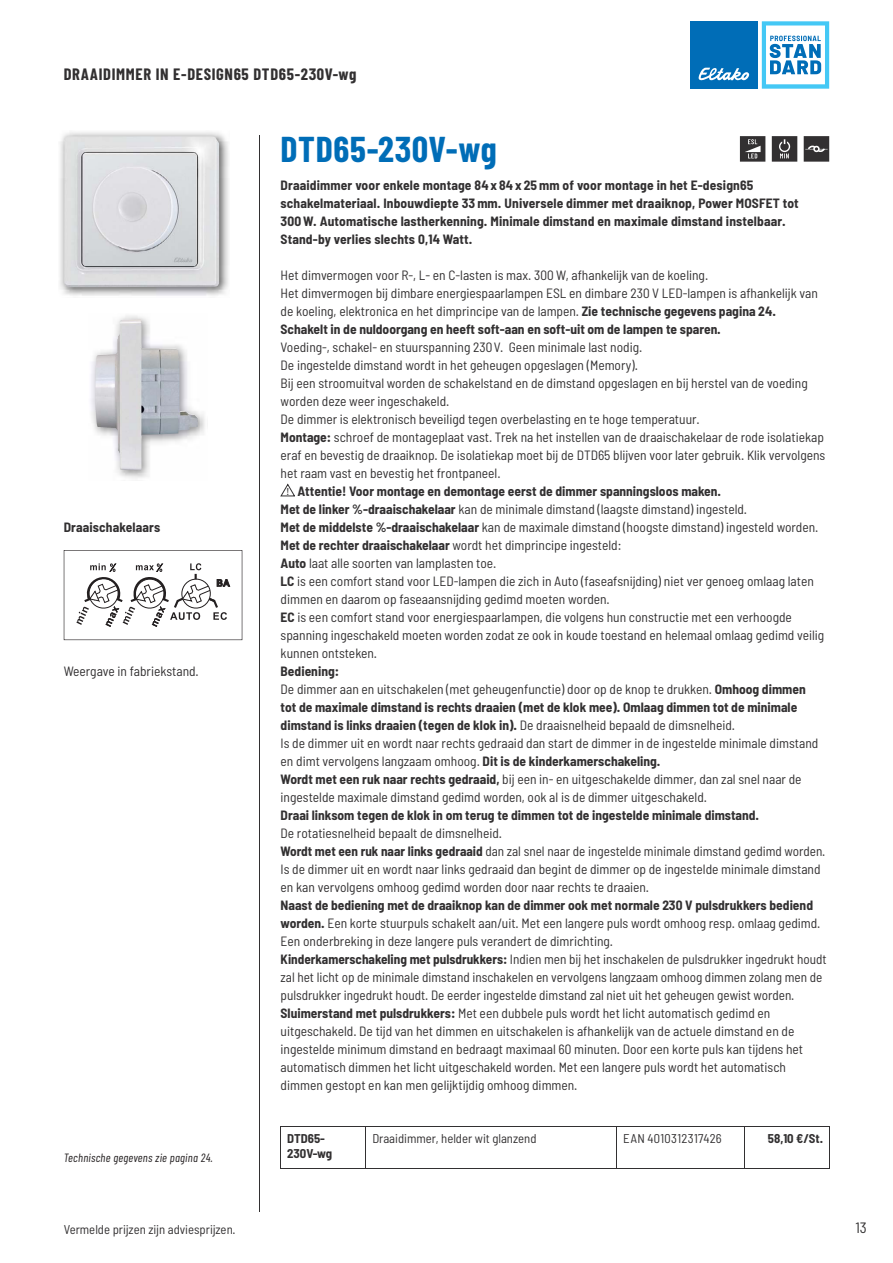
<style>
.page{position:relative;width:893px;height:1263px;background:#fff}
.page>*{position:absolute;margin:0;border:0;box-sizing:border-box;transform-origin:0 0}
.t1{font:700 36px "Barlow Condensed";letter-spacing:.015em;color:#006db7}
.t2{font:700 16.5px "Barlow Condensed";letter-spacing:.04em;color:#323031}
.t3{font:semi-condensed 15px "Barlow";color:#323031}
.t4{font:semi-condensed 13.5px/18px "Barlow";color:#323031}
.t5{font:700 semi-condensed 13.5px/18px "Barlow";letter-spacing:.01em;color:#323031}
.t6{font:semi-condensed 12.75px "Barlow";color:#323031}
.t7{font:700 semi-condensed 12.75px/15px "Barlow";color:#323031}
.t8{font:semi-condensed 12.75px "Barlow";letter-spacing:.025em;color:#323031}
.t9{font:italic 12px "Barlow Condensed";letter-spacing:.02em;color:#231f20}
.s1{font-weight:700}
.s2{font-family:"Franklin Gothic";font-weight:400;font-stretch:normal;font-size:10.35px}
</style>
<div class="page">
<hr style="left:259px;top:136px;width:1px;height:1076px;background:#323031">
<div style="left:690px;top:21px;width:68px;height:68px;background:#006db7"></div>
<svg style="left:698px;top:68px;width:51px;height:13px"></svg>
<svg style="left:762px;top:21px;width:67px;height:68px"></svg>
<svg style="left:740px;top:136px;width:25px;height:26px"></svg>
<svg style="left:772px;top:136px;width:25px;height:26px"></svg>
<svg style="left:804px;top:136px;width:25px;height:26px"></svg>
<svg style="left:281px;top:484px;width:14px;height:13px"></svg>
<hr style="left:281px;top:1126px;width:85px;height:1px;background:#323031">
<hr style="left:281px;top:1127px;width:1px;height:42px;background:#323031">
<hr style="left:281px;top:1169px;width:85px;height:1px;background:#323031">
<hr style="left:744px;top:1126px;width:86px;height:1px;background:#323031">
<hr style="left:829px;top:1127px;width:1px;height:42px;background:#323031">
<hr style="left:366px;top:1169px;width:464px;height:1px;background:#323031">
<hr style="left:366px;top:1126px;width:251px;height:1px;background:#323031">
<hr style="left:366px;top:1127px;width:1px;height:42px;background:#323031">
<hr style="left:617px;top:1126px;width:127px;height:1px;background:#323031">
<hr style="left:616px;top:1127px;width:1px;height:42px;background:#323031">
<hr style="left:744px;top:1127px;width:1px;height:42px;background:#323031">
<img style="left:59px;top:132px;width:170px;height:164px">
<img style="left:64px;top:136px;width:155px;height:151px">
<img style="left:91px;top:315px;width:114px;height:164px">
<img style="left:95px;top:319px;width:47px;height:146px">
<svg style="left:64px;top:550px;width:178px;height:90px"></svg>
<p class="t2" style="left:64px;top:65px;width:294px">DRAAIDIMMER IN E-DESIGN65 DTD65-230V-wg</p>
<p class="t5" style="left:64px;top:520px;width:98px">Draaischakelaars</p>
<p class="t4" style="left:64px;top:664px;width:137px">Weergave in fabriekstand.</p>
<p class="t9" style="left:64px;top:1154px;width:151px">Technische gegevens zie pagina 24.</p>
<h1 class="t1" style="left:281px;top:128px;width:218px">DTD65-230V-wg</h1>
<p class="t5" style="left:281px;top:178px;width:520px">Draaidimmer voor enkele montage 84 x 84 x 25 mm of voor montage in het E-design65 schakelmateriaal. Inbouwdiepte 33 mm. Universele dimmer met draaiknop, Power MOSFET tot 300 W. Automatische lastherkenning. Minimale dimstand en maximale dimstand instelbaar.<br>Stand-by verlies slechts 0,14 Watt.</p>
<p class="t4" style="left:281px;top:268px;width:539px">Het dimvermogen voor R-, L- en C-lasten is max. 300 W, afhankelijk van de koeling.<br>Het dimvermogen bij dimbare energiespaarlampen ESL en dimbare 230 V LED-lampen is afhankelijk van de koeling, elektronica en het dimprincipe van de lampen. <span class="s1">Zie technische gegevens pagina 24.<br>Schakelt in de nuldoorgang en heeft soft-aan en soft-uit om de lampen te sparen.</span></p>
<p class="t4" style="left:281px;top:340px;width:363px">Voeding-, schakel- en stuurspanning 230 V. Geen minimale last nodig.</p>
<p class="t4" style="left:281px;top:358px;width:359px">De ingestelde dimstand wordt in het geheugen opgeslagen (Memory).</p>
<p class="t4" style="left:281px;top:376px;width:529px">Bij een stroomuitval worden de schakelstand en de dimstand opgeslagen en bij herstel van de voeding</p>
<p class="t4" style="left:281px;top:394px;width:170px">worden deze weer ingeschakeld.</p>
<p class="t4" style="left:281px;top:412px;width:420px">De dimmer is elektronisch beveiligd tegen overbelasting en te hoge temperatuur.</p>
<p class="t4" style="left:281px;top:430px;width:545px"><span class="s1">Montage:</span> schroef de montageplaat vast. Trek na het instellen van de draaischakelaar de rode isolatiekap</p>
<p class="t4" style="left:281px;top:448px;width:546px">eraf en bevestig de draaiknop. De isolatiekap moet bij de DTD65 blijven voor later gebruik. Klik vervolgens</p>
<p class="t4" style="left:281px;top:466px;width:222px">het raam vast en bevestig het frontpaneel.</p>
<p class="t5" style="left:286px;top:484px;width:436px"><span class="s2">!</span> Attentie! Voor montage en demontage eerst de dimmer spanningsloos maken.</p>
<p class="t4" style="left:281px;top:502px;width:468px"><span class="s1">Met de linker %-draaischakelaar</span> kan de minimale dimstand (laagste dimstand) ingesteld.</p>
<p class="t4" style="left:281px;top:520px;width:539px"><span class="s1">Met de middelste %-draaischakelaar</span> kan de maximale dimstand (hoogste dimstand) ingesteld worden.</p>
<p class="t4" style="left:281px;top:538px;width:342px"><span class="s1">Met de rechter draaischakelaar</span> wordt het dimprincipe ingesteld:</p>
<p class="t4" style="left:281px;top:556px;width:217px"><span class="s1">Auto</span> laat alle soorten van lamplasten toe.</p>
<p class="t4" style="left:281px;top:574px;width:535px"><span class="s1">LC</span> is een comfort stand voor LED-lampen die zich in Auto (faseafsnijding) niet ver genoeg omlaag laten</p>
<p class="t4" style="left:281px;top:592px;width:331px">dimmen en daarom op faseaansnijding gedimd moeten worden.</p>
<p class="t4" style="left:281px;top:610px;width:513px"><span class="s1">EC</span> is een comfort stand voor energiespaarlampen, die volgens hun constructie met een verhoogde</p>
<p class="t4" style="left:281px;top:628px;width:545px">spanning ingeschakeld moeten worden zodat ze ook in koude toestand en helemaal omlaag gedimd veilig</p>
<p class="t4" style="left:281px;top:646px;width:98px">kunnen ontsteken.</p>
<p class="t4" style="left:281px;top:664px;width:539px"><span class="s1">Bediening:<br></span>De dimmer aan en uitschakelen (met geheugenfunctie) door op de knop te drukken. <span class="s1">Omhoog dimmen tot de maximale dimstand is rechts draaien (met de klok mee). Omlaag dimmen tot de minimale dimstand is links draaien (tegen de klok in).</span> De draaisnelheid bepaald de dimsnelheid.<br>Is de dimmer uit en wordt naar rechts gedraaid dan start de dimmer in de ingestelde minimale dimstand en dimt vervolgens langzaam omhoog. <span class="s1">Dit is de kinderkamerschakeling.<br>Wordt met een ruk naar rechts gedraaid,</span> bij een in- en uitgeschakelde dimmer, dan zal snel naar de ingestelde maximale dimstand gedimd worden, ook al is de dimmer uitgeschakeld.</p>
<p class="t5" style="left:281px;top:808px;width:480px">Draai linksom tegen de klok in om terug te dimmen tot de ingestelde minimale dimstand.</p>
<p class="t4" style="left:281px;top:826px;width:546px">De rotatiesnelheid bepaalt de dimsnelheid.<br><span class="s1">Wordt met een ruk naar links gedraaid</span> dan zal snel naar de ingestelde minimale dimstand gedimd worden.<br>Is de dimmer uit en wordt naar links gedraaid dan begint de dimmer op de ingestelde minimale dimstand en kan vervolgens omhoog gedimd worden door naar rechts te draaien.</p>
<p class="t4" style="left:281px;top:898px;width:547px"><span class="s1">Naast de bediening met de draaiknop kan de dimmer ook met normale 230 V pulsdrukkers bediend worden.</span> Een korte stuurpuls schakelt aan/uit. Met een langere puls wordt omhoog resp. omlaag gedimd.<br>Een onderbreking in deze langere puls verandert de dimrichting.<br><span class="s1">Kinderkamerschakeling met pulsdrukkers:</span> Indien men bij het inschakelen de pulsdrukker ingedrukt houdt zal het licht op de minimale dimstand inschakelen en vervolgens langzaam omhoog dimmen zolang men de pulsdrukker ingedrukt houdt. De eerder ingestelde dimstand zal niet uit het geheugen gewist worden.<br><span class="s1">Sluimerstand met pulsdrukkers:</span> Met een dubbele puls wordt het licht automatisch gedimd en uitgeschakeld. De tijd van het dimmen en uitschakelen is afhankelijk van de actuele dimstand en de ingestelde minimum dimstand en bedraagt maximaal 60 minuten. Door een korte puls kan tijdens het automatisch dimmen het licht uitgeschakeld worden. Met een langere puls wordt het automatisch dimmen gestopt en kan men gelijktijdig omhoog dimmen.</p>
<p class="t7" style="left:287px;top:1133px;width:46px">DTD65-<br>230V-wg</p>
<p class="t6" style="left:372px;top:1134px;width:166px">Draaidimmer, helder wit glanzend</p>
<p class="t8" style="left:623px;top:1134px;width:100px">EAN 4010312317426</p>
<p class="t7" style="left:768px;top:1133px;width:57px">58,10 €/St.</p>
<p class="t6" style="left:64px;top:1225px;width:173px">Vermelde prijzen zijn adviesprijzen.</p>
<p class="t3" style="left:855px;top:1222px;width:13px">13</p>
</div>
